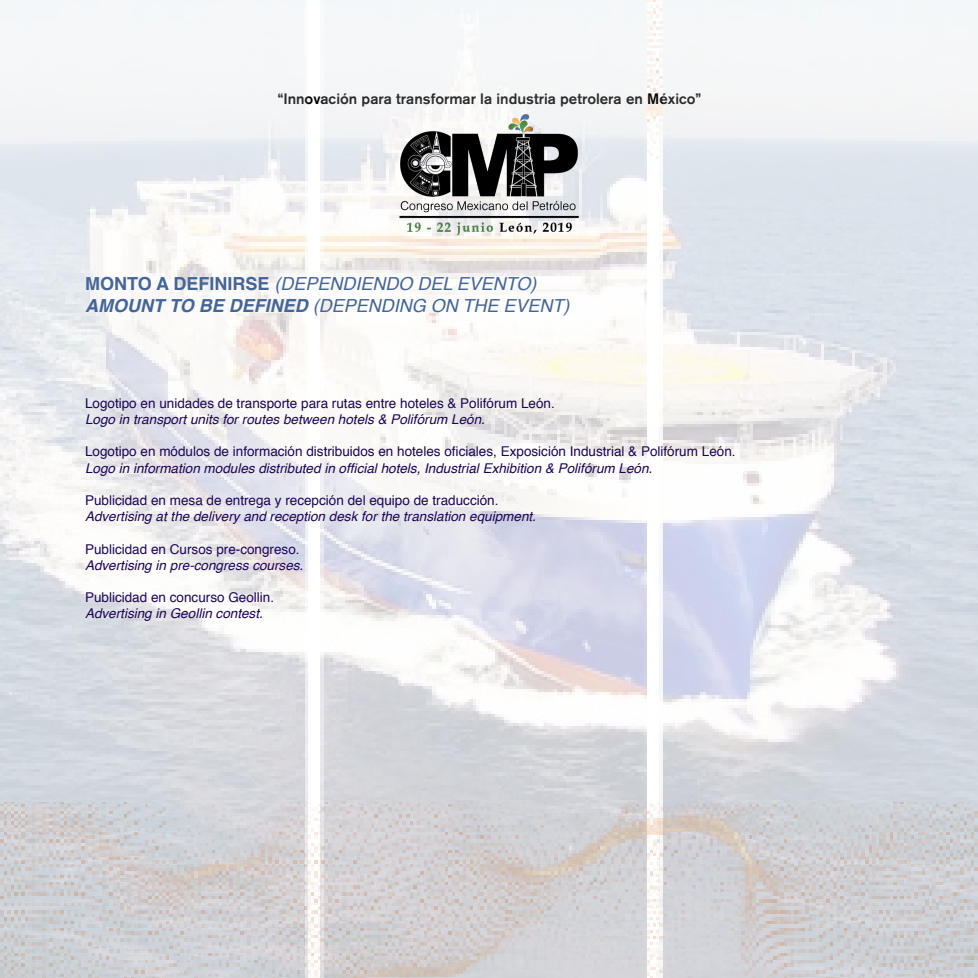
<style>
.page{position:relative;width:978px;height:978px;background:#fff}
.page>*{position:absolute;margin:0;border:0;box-sizing:border-box;transform-origin:0 0}
.t1{font:italic 18px "Helvetica";color:#446597}
.t2{font:500 15px "Akzidenz Grotesk BQ";color:#000}
.t3{font:13.5px "Helvetica";color:#1d0556}
.t4{font:italic 13.5px "Helvetica";color:#1d0556}
.s1{font-weight:700;font-style:normal}
.s2{font-weight:700}
</style>
<div class="page">
<img style="left:0;top:0;width:978px;height:803px">
<img style="left:378px;top:112px;width:222px;height:126px">
<img style="left:0;top:803px;width:978px;height:175px">
<p class="t2" style="left:278px;top:90px;width:425px">“Innovación para transformar la industria petrolera en México”</p>
<p class="t1" style="left:85px;top:270px;width:453px"><span class="s1">MONTO A DEFINIRSE</span> (DEPENDIENDO DEL EVENTO)</p>
<p class="t1" style="left:85px;top:291px;width:486px"><span class="s2">AMOUNT TO BE DEFINED</span> (DEPENDING ON THE EVENT)</p>
<p class="t3" style="left:85px;top:393px;width:471px">Logotipo en unidades de transporte para rutas entre hoteles &amp; Polifórum León.</p>
<p class="t4" style="left:85px;top:409px;width:401px">Logo in transport units for routes between hotels &amp; Polifórum León.</p>
<p class="t3" style="left:85px;top:441px;width:652px">Logotipo en módulos de información distribuidos en hoteles oficiales, Exposición Industrial &amp; Polifórum León.</p>
<p class="t4" style="left:85px;top:457px;width:569px">Logo in information modules distributed in official hotels, Industrial Exhibition &amp; Polifórum León.</p>
<p class="t3" style="left:85px;top:490px;width:415px">Publicidad en mesa de entrega y recepción del equipo de traducción.</p>
<p class="t4" style="left:85px;top:506px;width:452px">Advertising at the delivery and reception desk for the translation equipment.</p>
<p class="t3" style="left:85px;top:538px;width:216px">Publicidad en Cursos pre-congreso.</p>
<p class="t4" style="left:85px;top:554px;width:220px">Advertising in pre-congress courses.</p>
<p class="t3" style="left:85px;top:587px;width:191px">Publicidad en concurso Geollin.</p>
<p class="t4" style="left:85px;top:603px;width:179px">Advertising in Geollin contest.</p>
</div>
